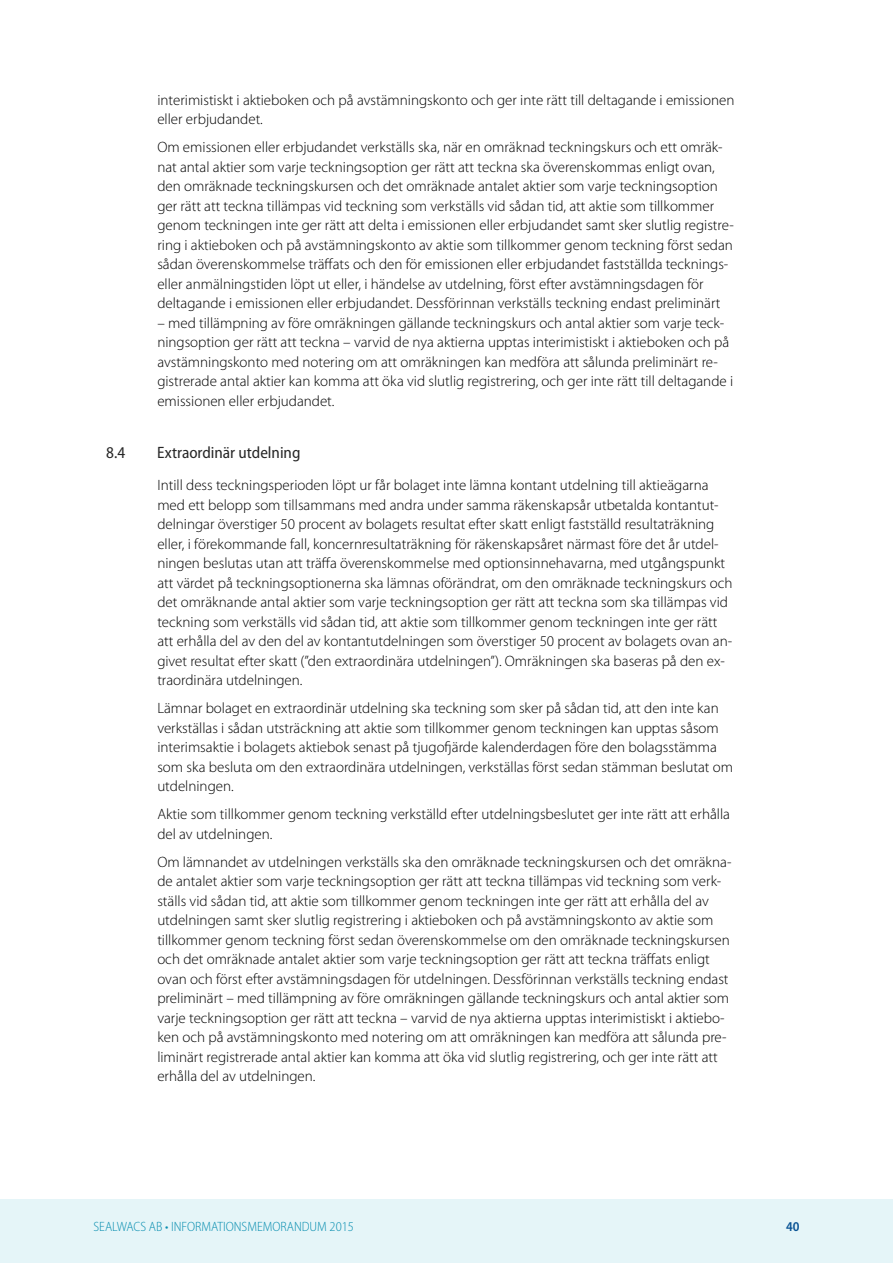
<style>
.page{position:relative;width:893px;height:1263px;background:#fff}
.page>*{position:absolute;margin:0;border:0;box-sizing:border-box;transform-origin:0 0}
.t1{font:semi-condensed 16.5px "Myriad Pro";color:#262626}
.t2{font:300 15px/19.5px "Myriad Pro";color:#000}
.t3{font:300 semi-condensed 13.5px "Myriad Pro";color:#088eb0}
.t4{font:600 semi-condensed 13.5px "Myriad Pro";color:#095394}
</style>
<div class="page">
<div style="left:0;top:1199px;width:893px;height:64px;background:#e5f5f8"></div>
<p class="t2" style="left:157px;top:90px;width:578px">interimistiskt i aktieboken och på avstämningskonto och ger inte rätt till deltagande i emissionen eller erbjudandet.</p>
<p class="t2" style="left:157px;top:137px;width:578px">Om emissionen eller erbjudandet verkställs ska, när en omräknad teckningskurs och ett omräk&shy;nat antal aktier som varje teckningsoption ger rätt att teckna ska överenskommas enligt ovan, den omräknade teckningskursen och det omräknade antalet aktier som varje teckningsoption ger rätt att teckna tillämpas vid teckning som verkställs vid sådan tid, att aktie som tillkommer genom teckningen inte ger rätt att delta i emissionen eller erbjudandet samt sker slutlig registre&shy;ring i aktieboken och på avstämningskonto av aktie som tillkommer genom teckning först sedan sådan överenskommelse träffats och den för emissionen eller erbjudandet fastställda tecknings&shy;eller anmälningstiden löpt ut eller, i händelse av utdelning, först efter avstämningsdagen för deltagande i emissionen eller erbjudandet. Dessförinnan verkställs teckning endast preliminärt</p>
<p class="t2" style="left:157px;top:313px;width:577px">– med tillämpning av före omräkningen gällande teckningskurs och antal aktier som varje teck&shy;ningsoption ger rätt att teckna – varvid de nya aktierna upptas interimistiskt i aktieboken och på avstämningskonto med notering om att omräkningen kan medföra att sålunda preliminärt re&shy;gistrerade antal aktier kan komma att öka vid slutlig registrering, och ger inte rätt till deltagande i emissionen eller erbjudandet.</p>
<p class="t1" style="left:106px;top:442px;width:21px">8.4</p>
<p class="t1" style="left:157px;top:442px;width:145px">Extraordinär utdelning</p>
<p class="t2" style="left:157px;top:475px;width:577px">Intill dess teckningsperioden löpt ur får bolaget inte lämna kontant utdelning till aktieägarna med ett belopp som tillsammans med andra under samma räkenskapsår utbetalda kontantut&shy;delningar överstiger 50 procent av bolagets resultat efter skatt enligt fastställd resultaträkning eller, i förekommande fall, koncernresultaträkning för räkenskapsåret närmast före det år utdel&shy;ningen beslutas utan att träffa överenskommelse med optionsinnehavarna, med utgångspunkt att värdet på teckningsoptionerna ska lämnas oförändrat, om den omräknade teckningskurs och det omräknande antal aktier som varje teckningsoption ger rätt att teckna som ska tillämpas vid teckning som verkställs vid sådan tid, att aktie som tillkommer genom teckningen inte ger rätt att erhålla del av den del av kontantutdelningen som överstiger 50 procent av bolagets ovan an&shy;givet resultat efter skatt (”den extraordinära utdelningen”). Omräkningen ska baseras på den ex&shy;traordinära utdelningen.</p>
<p class="t2" style="left:157px;top:698px;width:577px">Lämnar bolaget en extraordinär utdelning ska teckning som sker på sådan tid, att den inte kan verkställas i sådan utsträckning att aktie som tillkommer genom teckningen kan upptas såsom interimsaktie i bolagets aktiebok senast på tjugofjärde kalenderdagen före den bolagsstämma som ska besluta om den extraordinära utdelningen, verkställas först sedan stämman beslutat om utdelningen.</p>
<p class="t2" style="left:157px;top:804px;width:574px">Aktie som tillkommer genom teckning verkställd efter utdelningsbeslutet ger inte rätt att erhålla del av utdelningen.</p>
<p class="t2" style="left:157px;top:852px;width:576px">Om lämnandet av utdelningen verkställs ska den omräknade teckningskursen och det omräkna&shy;de antalet aktier som varje teckningsoption ger rätt att teckna tillämpas vid teckning som verk&shy;ställs vid sådan tid, att aktie som tillkommer genom teckningen inte ger rätt att erhålla del av utdelningen samt sker slutlig registrering i aktieboken och på avstämningskonto av aktie som tillkommer genom teckning först sedan överenskommelse om den omräknade teckningskursen och det omräknade antalet aktier som varje teckningsoption ger rätt att teckna träffats enligt ovan och först efter avstämningsdagen för utdelningen. Dessförinnan verkställs teckning endast preliminärt – med tillämpning av före omräkningen gällande teckningskurs och antal aktier som varje teckningsoption ger rätt att teckna – varvid de nya aktierna upptas interimistiskt i aktiebo&shy;ken och på avstämningskonto med notering om att omräkningen kan medföra att sålunda pre&shy;liminärt registrerade antal aktier kan komma att öka vid slutlig registrering, och ger inte rätt att erhålla del av utdelningen.</p>
<p class="t3" style="left:94px;top:1219px;width:262px">SEALWACS AB • INFORMATIONSMEMORANDUM 2015</p>
<p class="t4" style="left:786px;top:1218px;width:15px">40</p>
</div>
